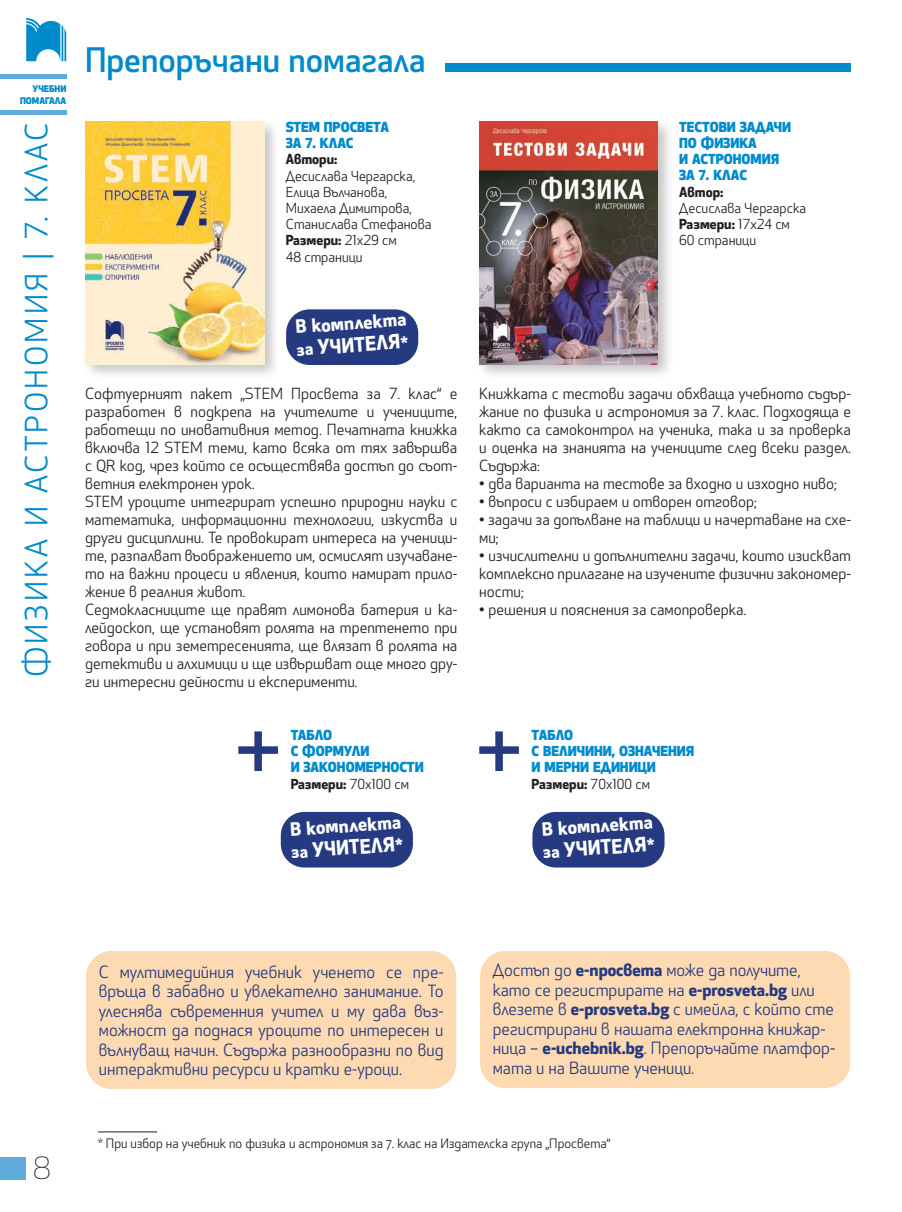
<style>
.page{position:relative;width:902px;height:1212px;background:#fff}
.page>*{position:absolute;margin:0;border:0;box-sizing:border-box;transform-origin:0 0}
.t1{font:500 33px "HS Apex Bg";color:#008bcc}
.t2{font:30px "HS Apex Bg";letter-spacing:.1em;color:#008bcc}
.t3{font:300 30px "HS Apex Bg";color:#231f20}
.t4{font:700 19.5px "HS Apex Bg";color:#fff}
.t5{font:700 18px "HS Apex Bg";color:#fff}
.t6{font:16.5px/19.5px "HS Apex Bg";color:#253a80}
.t7{font:15px/18px "HS Apex Bg";color:#231f20}
.t8{font:800 13.5px/16.2px "HS Apex Bg";color:#008bcc}
.t9{font:13.5px/16.2px "HS Apex Bg";color:#231f20}
.t10{font:700 13.5px "HS Apex Bg";color:#231f20}
.t11{font:12.75px "HS Apex Bg";color:#231f20}
.t12{font:800 9px/12.3px "HS Apex Bg";color:#008bcc;text-align:right}
.s1{font-weight:700}
.s2{font-size:16.5px}
.s3{font-weight:500;font-size:16.5px}
.s4{font-weight:700;color:#231f20}
.s5{font-weight:400;color:#231f20}
</style>
<div class="page">
<div style="left:0;top:1157px;width:26px;height:22px;background:#60addd"></div>
<svg style="left:26px;top:18px;width:40px;height:43px"></svg>
<hr style="left:0;top:75px;width:66px;height:4px;background:#60addd">
<hr style="left:0;top:110px;width:66px;height:4px;background:#60addd">
<div style="left:83px;top:119px;width:197px;height:261px;background:#231f20;opacity:.25"></div>
<img style="left:86px;top:122px;width:178px;height:242px">
<div style="left:476px;top:118px;width:197px;height:262px;background:#231f20;opacity:.25"></div>
<img style="left:479px;top:122px;width:179px;height:242px">
<hr style="left:98px;top:1131px;width:59px;height:1px;background:#231f20">
<div style="left:445px;top:63px;width:405px;height:9px;background:#008bcc"></div>
<div style="left:286px;top:309px;width:132px;height:56px;background:#253a80;border-radius:23px"></div>
<div style="left:281px;top:812px;width:132px;height:55px;background:#253a80;border-radius:23px"></div>
<div style="left:254px;top:731px;width:8px;height:40px;background:#253a80"></div>
<div style="left:238px;top:746px;width:40px;height:8px;background:#253a80"></div>
<div style="left:532px;top:812px;width:132px;height:55px;background:#253a80;border-radius:23px"></div>
<div style="left:495px;top:731px;width:8px;height:40px;background:#253a80"></div>
<div style="left:479px;top:746px;width:40px;height:8px;background:#253a80"></div>
<div style="left:480px;top:951px;width:370px;height:137px;background:#fedab3;border-radius:26px"></div>
<div style="left:86px;top:951px;width:370px;height:138px;background:#fedab3;border-radius:26px"></div>
<p class="t12" style="left:20px;top:82px;width:48px">УЧЕБНИ<br>ПОМАГАЛА</p>
<h2 class="t2" style="left:18px;top:677px;width:556px;rotate:-90deg">ФИЗИКА И АСТРОНОМИЯ | 7. КЛАС</h2>
<h1 class="t1" style="left:85px;top:38px;width:342px">Препоръчани помагала</h1>
<p class="t8" style="left:286px;top:119px;width:105px">STEM ПРОСВЕТА<br>ЗА 7. КЛАС</p>
<p class="t10" style="left:286px;top:150px;width:53px">Автори:</p>
<p class="t9" style="left:286px;top:168px;width:147px">Десислава Чергарска,<br>Елица Вълчанова,<br>Михаела Димитрова,<br>Станислава Стефанова<br><span class="s1">Размери:</span> 21x29 см<br>48 страници</p>
<p class="t5" style="left:295px;top:314px;width:112px;rotate:-4deg">В комплекта</p>
<h3 class="t4" style="left:295px;top:335px;width:114px;rotate:-4deg"><span class="s2">за</span> УЧИТЕЛЯ<span class="s3">*</span></h3>
<p class="t8" style="left:679px;top:118px;width:113px">ТЕСТОВИ ЗАДАЧИ<br>ПО ФИЗИКА<br>И АСТРОНОМИЯ<br>ЗА 7. КЛАС</p>
<p class="t10" style="left:679px;top:182px;width:46px">Автор:</p>
<p class="t9" style="left:679px;top:200px;width:128px">Десислава Чергарска<br><span class="s1">Размери:</span> 17х24 см<br>60 страници</p>
<p class="t7" style="left:85px;top:384px;width:374px">Софтуерният пакет „STEM Просвета за 7. клас“ е разработен в подкрепа на учителите и учениците, работещи по иновативния метод. Печатната книжка включва 12 STEM теми, като всяка от тях завършва с QR код, чрез който се осъществява достъп до съот&shy;ветния електронен урок.<br>STEM уроците интегрират успешно природни науки с математика, информационни технологии, изкуства и други дисциплини. Те провокират интереса на ученици&shy;те, разпалват въображението им, осмислят изучаване&shy;то на важни процеси и явления, които намират прило&shy;жение в реалния живот.<br>Седмокласниците ще правят лимонова батерия и ка&shy;лейдоскоп, ще установят ролята на трептенето при говора и при земетресенията, ще влязат в ролята на детективи и алхимици и ще извършват още много дру&shy;ги интересни дейности и експерименти.</p>
<p class="t7" style="left:479px;top:384px;width:373px;text-align:justify">Книжката с тестови задачи обхваща учебното съдър&shy;жание по физика и астрономия за 7. клас. Подходяща е както са самоконтрол на ученика, така и за проверка и оценка на знанията на учениците след всеки раздел.<br>Съдържа:</p>
<p class="t7" style="left:479px;top:474px;width:359px">• два варианта на тестове за входно и изходно ниво;</p>
<p class="t7" style="left:479px;top:492px;width:279px">• въпроси с избираем и отворен отговор;</p>
<p class="t7" style="left:479px;top:510px;width:373px">• задачи за допълване на таблици и начертаване на схе&shy;ми;</p>
<p class="t7" style="left:479px;top:546px;width:373px;text-align:justify">• изчислителни и допълнителни задачи, които изискват комплексно прилагане на изучените физични закономер&shy;ности;</p>
<p class="t7" style="left:479px;top:600px;width:268px">• решения и пояснения за самопроверка.</p>
<p class="t8" style="left:291px;top:727px;width:134px">ТАБЛО<br>С ФОРМУЛИ<br>И ЗАКОНОМЕРНОСТИ<br><span class="s4">Размери:</span> <span class="s5">70х100 см</span></p>
<p class="t5" style="left:289px;top:816px;width:112px;rotate:-4deg">В комплекта</p>
<h3 class="t4" style="left:290px;top:837px;width:114px;rotate:-4deg"><span class="s2">за</span> УЧИТЕЛЯ<span class="s3">*</span></h3>
<p class="t8" style="left:531px;top:727px;width:164px">ТАБЛО<br>С ВЕЛИЧИНИ, ОЗНАЧЕНИЯ<br>И МЕРНИ ЕДИНИЦИ<br><span class="s4">Размери:</span> <span class="s5">70х100 см</span></p>
<p class="t5" style="left:541px;top:816px;width:112px;rotate:-4deg">В комплекта</p>
<h3 class="t4" style="left:541px;top:837px;width:114px;rotate:-4deg"><span class="s2">за</span> УЧИТЕЛЯ<span class="s3">*</span></h3>
<h2 class="t3" style="left:33px;top:1149px;width:19px">8</h2>
<p class="t6" style="left:99px;top:962px;width:346px;text-align:justify">С мултимедийния учебник ученето се пре&shy;връща в забавно и увлекателно занимание. То улеснява съвременния учител и му дава въз&shy;можност да поднася уроците по интересен и вълнуващ начин. Съдържа разнообразни по вид интерактивни ресурси и кратки е-уроци.</p>
<p class="t6" style="left:493px;top:960px;width:344px">Достъп до <span class="s1">е-просвета</span> може да получите, като се регистрирате на <span class="s1">e-prosveta.bg</span> или влезете в <span class="s1">e-prosveta.bg</span> с имейла, с който сте регистрирани в нашата електронна книжар&shy;ница – <span class="s1">e-uchebnik.bg</span>. Препоръчайте платфор&shy;мата и на Вашите ученици.</p>
<p class="t11" style="left:98px;top:1135px;width:513px">* При избор на учебник по физика и астрономия за 7. клас на Издателска група „Просвета“</p>
</div>
